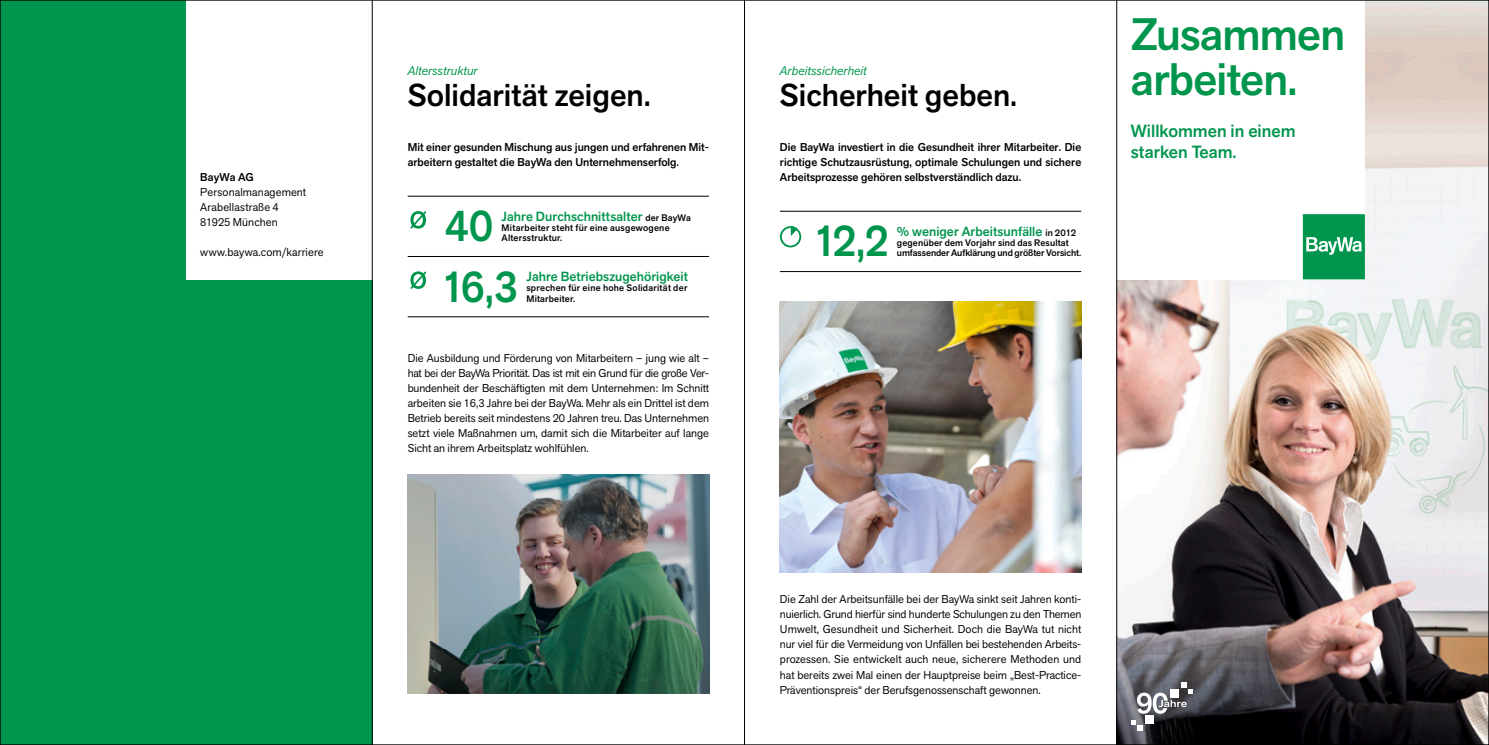
<style>
.page{position:relative;width:1489px;height:745px;background:#fff}
.page>*{position:absolute;margin:0;border:0;box-sizing:border-box;transform-origin:0 0}
.t1{font:500 45px/45px "Akzid Grtsk Next";letter-spacing:-.015em;color:#00954d}
.t2{font:500 43.75px/60.2px "Akzid Grtsk Next";color:#00954d;scale:.95 1}
.t3{font:500 31.25px "Akzid Grtsk Next";color:#000}
.t4{font:500 17.5px/21px "Akzid Grtsk Next";color:#00954d}
.t5{font:500 13.12px "Akzid Grtsk Next";letter-spacing:.005em;color:#00954d}
.t6{font:italic 12.5px "Akzid Grtsk Next";color:#00954d}
.t7{font:11.25px/15.1px "Akzid Grtsk Next";color:#000;text-align:justify}
.t8{font:500 11.25px/15.1px "Akzid Grtsk Next";color:#000}
.t9{font:500 9.38px/10.1px "Akzid Grtsk Next";letter-spacing:.02em;color:#000}
.t10{font:500 9.38px/10.1px "Akzid Grtsk Next";letter-spacing:-.005em;color:#000}
.s1{font-size:9.38px;color:#000}
</style>
<div class="page">
<div style="left:0;top:0;width:372px;height:744px;background:#00954d"></div>
<div style="left:186px;top:0;width:186px;height:279px;background:#fff"></div>
<img style="left:1117px;top:2px;width:369px;height:740px">
<div style="left:1116px;top:0;width:248px;height:279px;background:#fff"></div>
<div style="left:1302px;top:214px;width:62px;height:65px;background:#00954d"></div>
<svg style="left:1306px;top:237px;width:55px;height:18px"></svg>
<div style="left:1144px;top:715px;width:9px;height:8px;background:#fff"></div>
<svg style="left:1130px;top:719px;width:13px;height:11px"></svg>
<svg style="left:1136px;top:682px;width:56px;height:31px"></svg>
<hr style="left:407px;top:195px;width:302px;height:1px;background:#000">
<hr style="left:407px;top:256px;width:302px;height:1px;background:#000">
<hr style="left:407px;top:316px;width:302px;height:1px;background:#000">
<svg style="left:410px;top:271px;width:16px;height:18px"></svg>
<svg style="left:410px;top:211px;width:16px;height:18px"></svg>
<img style="left:407px;top:474px;width:302px;height:219px">
<hr style="left:780px;top:211px;width:301px;height:1px;background:#000">
<hr style="left:780px;top:271px;width:301px;height:1px;background:#000">
<svg style="left:780px;top:226px;width:22px;height:22px"></svg>
<div style="left:780px;top:226px;width:21px;height:21px;border:2px solid #00954d;border-radius:50%"></div>
<img style="left:780px;top:301px;width:301px;height:271px">
<hr style="left:372px;top:0;width:1px;height:744px;background:#000">
<hr style="left:744px;top:0;width:1px;height:744px;background:#000">
<hr style="left:1116px;top:0;width:1px;height:744px;background:#000">
<p class="t8" style="left:200px;top:169px;width:55px">BayWa AG</p>
<p class="t7" style="left:200px;top:184px;width:107px;text-align:left">Personalmanagement<br>Arabellastraße 4<br>81925 München</p>
<p class="t7" style="left:200px;top:244px;width:125px">www.baywa.com/karriere</p>
<p class="t6" style="left:407px;top:63px;width:72px">Altersstruktur</p>
<h3 class="t3" style="left:407px;top:74px;width:244px">Solidarität zeigen.</h3>
<p class="t8" style="left:407px;top:139px;width:303px">Mit einer gesunden Mischung aus jungen und erfahrenen Mit&shy;arbeitern gestaltet die BayWa den Unternehmenserfolg.</p>
<h2 class="t2" style="left:441px;top:196px;width:82px">40<br>16,3</h2>
<p class="t5" style="left:501px;top:208px;width:191px">Jahre Durchschnittsalter <span class="s1">der BayWa</span></p>
<p class="t9" style="left:501px;top:222px;width:169px">Mitarbeiter steht für eine ausgewogene<br>Altersstruktur.</p>
<p class="t5" style="left:526px;top:268px;width:163px">Jahre Betriebszugehörigkeit</p>
<p class="t9" style="left:526px;top:283px;width:162px">sprechen für eine hohe Solidarität der<br>Mitarbeiter.</p>
<p class="t7" style="left:407px;top:350px;width:303px">Die Ausbildung und Förderung von Mitarbeitern – jung wie alt – hat bei der BayWa Priorität. Das ist mit ein Grund für die große Ver&shy;bundenheit der Beschäftigten mit dem Unternehmen: Im Schnitt arbeiten sie 16,3 Jahre bei der BayWa. Mehr als ein Drittel ist dem Betrieb bereits seit mindestens 20 Jahren treu. Das Unternehmen setzt viele Maßnahmen um, damit sich die Mitarbeiter auf lange Sicht an ihrem Arbeitsplatz wohlfühlen.</p>
<p class="t6" style="left:780px;top:63px;width:88px">Arbeitssicherheit</p>
<h3 class="t3" style="left:780px;top:74px;width:239px">Sicherheit geben.</h3>
<p class="t8" style="left:780px;top:139px;width:303px;text-align:justify">Die BayWa investiert in die Gesundheit ihrer Mitarbeiter. Die richtige Schutzausrüstung, optimale Schulungen und sichere Arbeitsprozesse gehören selbstverständlich dazu.</p>
<h2 class="t2" style="left:813px;top:211px;width:81px">12,2</h2>
<p class="t5" style="left:896px;top:223px;width:181px">% weniger Arbeitsunfälle <span class="s1">in 2012</span></p>
<p class="t10" style="left:896px;top:238px;width:186px">gegenüber dem Vorjahr sind das Resultat umfassender Aufklärung und größter Vorsicht.</p>
<h1 class="t1" style="left:1130px;top:11px;width:216px">Zusammen arbeiten.</h1>
<h3 class="t4" style="left:1130px;top:120px;width:166px">Willkommen in einem starken Team.</h3>
<p class="t7" style="left:780px;top:591px;width:303px">Die Zahl der Arbeitsunfälle bei der BayWa sinkt seit Jahren konti&shy;nuierlich. Grund hierfür sind hunderte Schulungen zu den Themen Umwelt, Gesundheit und Sicherheit. Doch die BayWa tut nicht nur viel für die Vermeidung von Unfällen bei bestehenden Arbeits&shy;prozessen. Sie entwickelt auch neue, sicherere Methoden und hat bereits zwei Mal einen der Hauptpreise beim „Best-Practice-Präventionspreis“ der Berufsgenossenschaft gewonnen.</p>
</div>
